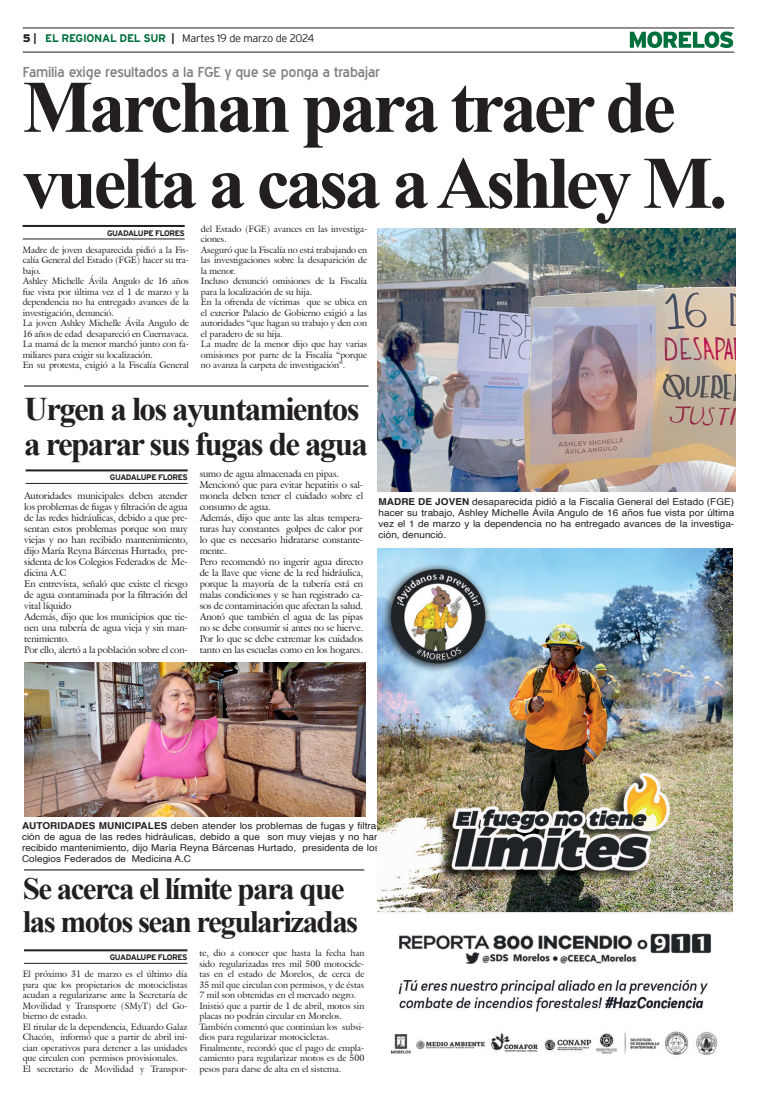
<style>
.page{position:relative;width:757px;height:1106px;background:#fff}
.page>*{position:absolute;margin:0;border:0;box-sizing:border-box;transform-origin:0 0}
.Cabeza_01{font:700 74px "Times New Roman";letter-spacing:-.05em;color:#231f20}
.Cabeza_03{font:700 33px/35px "Times New Roman";letter-spacing:-.05em;color:#231f20}
.Cabeza_03-2{font:700 31px/33px "Times New Roman";letter-spacing:-.05em;color:#231f20}
.Balazo_01{font:14px "Blue Highway";letter-spacing:-.015em;color:#808285;scale:1.05 1}
.t1{font:300 11px "Interstate";letter-spacing:-.025em;color:#231f20}
.t2{font:9.5px/11px "Galliard IT Cby BT";letter-spacing:-.01em;color:#231f20;text-align:justify}
.Pie_de_foto{font:9.5px/11px "Helvetica";letter-spacing:.005em;color:#231f20;text-align:justify;scale:1.05 1}
.t3{font:9px/10.5px "Galliard IT Cby BT";letter-spacing:-.005em;color:#231f20;text-align:justify}
.t4{font:700 8px "Interstate";letter-spacing:-.05em;color:#231f20}
.s1{font-weight:900}
.s2{font-weight:700}
.s3{font-weight:700;color:#006f3c}
</style>
<div class="page">
<hr style="left:23px;top:28px;width:711px;height:1px;background:#231f20">
<hr style="left:23px;top:52px;width:711px;height:1px;background:#231f20">
<svg style="left:630px;top:31px;width:103px;height:17px"></svg>
<hr style="left:23px;top:225px;width:162px;height:2px;background:#231f20">
<hr style="left:23px;top:238px;width:162px;height:1px;background:#231f20">
<hr style="left:26px;top:469px;width:162px;height:2px;background:#231f20">
<hr style="left:26px;top:483px;width:162px;height:1px;background:#231f20">
<hr style="left:24px;top:949px;width:163px;height:2px;background:#231f20">
<hr style="left:24px;top:963px;width:163px;height:1px;background:#231f20">
<hr style="left:24px;top:869px;width:340px;height:1px;background:#000">
<hr style="left:24px;top:385px;width:344px;height:1px;background:#000">
<img style="left:377px;top:228px;width:358px;height:263px">
<img style="left:25px;top:662px;width:340px;height:154px">
<img style="left:377px;top:548px;width:356px;height:507px">
<p class="t1" style="left:23px;top:32px;width:293px"><span class="s1">5</span> <span class="s2">|</span> <span class="s3">EL REGIONAL DEL SUR</span> <span class="s2">|</span> Martes 19 de marzo de 2024</p>
<p class="Balazo_01" style="left:23px;top:63px;width:342px">Familia exige resultados a la FGE y que se ponga a trabajar</p>
<p class="Cabeza_01" style="left:23px;top:54px;width:654px">Marchan para traer de</p>
<p class="Cabeza_01" style="left:23px;top:130px;width:706px">vuelta a casa a Ashley M.</p>
<p class="t4" style="left:107px;top:228px;width:79px">GUADALUPE FLORES</p>
<p class="t3" style="left:201px;top:223px;width:168px">del Estado (FGE) avances en las investiga&shy;ciones.</p>
<p class="t3" style="left:201px;top:244px;width:168px">Aseguró que la Fiscalía no está trabajando en las investigaciones sobre la desaparición de la menor.</p>
<p class="t3" style="left:201px;top:276px;width:168px">Incluso denunció omisiones de la Fiscalía para la localización de su hija.</p>
<p class="t3" style="left:201px;top:297px;width:168px">En la ofrenda de víctimas que se ubica en el exterior Palacio de Gobierno exigió a las autoridades “que hagan su trabajo y den con el paradero de su hija.</p>
<p class="t3" style="left:201px;top:339px;width:168px">La madre de la menor dijo que hay varias omisiones por parte de la Fiscalía “porque no avanza la carpeta de investigación”.</p>
<p class="t3" style="left:23px;top:244px;width:168px">Madre de joven desaparecida pidió a la Fis&shy;calía General del Estado (FGE) hacer su tra&shy;bajo.</p>
<p class="t3" style="left:23px;top:276px;width:168px">Ashley Michelle Ávila Angulo de 16 años fue vista por última vez el 1 de marzo y la dependencia no ha entregado avances de la investigación, denunció.</p>
<p class="t3" style="left:23px;top:318px;width:168px">La joven Ashley Michelle Ávila Angulo de<br>16 años de edad desapareció en Cuernavaca.</p>
<p class="t3" style="left:23px;top:339px;width:168px">La mamá de la menor marchó junto con fa&shy;miliares para exigir su localización.</p>
<p class="t3" style="left:23px;top:360px;width:168px">En su protesta, exigió a la Fiscalía General</p>
<p class="Cabeza_03" style="left:24px;top:390px;width:345px">Urgen a los ayuntamientos a reparar sus fugas de agua</p>
<p class="t4" style="left:110px;top:473px;width:79px">GUADALUPE FLORES</p>
<p class="t2" style="left:200px;top:468px;width:141px">sumo de agua almacenada en pipas.</p>
<p class="t2" style="left:200px;top:479px;width:165px">Mencionó que para evitar hepatitis o sal&shy;monela deben tener el cuidado sobre el consumo de agua.</p>
<p class="t2" style="left:200px;top:512px;width:165px">Además, dijo que ante las altas tempera&shy;turas hay constantes golpes de calor por lo que es necesario hidratarse constante&shy;mente.</p>
<p class="t2" style="left:200px;top:556px;width:165px">Pero recomendó no ingerir agua directo de la llave que viene de la red hidráulica, porque la mayoría de la tubería está en malas condiciones y se han registrado ca&shy;sos de contaminación que afectan la salud.</p>
<p class="t2" style="left:200px;top:611px;width:165px">Anotó que también el agua de las pipas no se debe consumir si antes no se hierve.</p>
<p class="t2" style="left:200px;top:633px;width:165px">Por lo que se debe extremar los cuidados tanto en las escuelas como en los hogares.</p>
<p class="t2" style="left:24px;top:490px;width:165px">Autoridades municipales deben atender los problemas de fugas y filtración de agua de las redes hidráulicas, debido a que pre&shy;sentan estos problemas porque son muy viejas y no han recibido mantenimiento, dijo María Reyna Bárcenas Hurtado, pre&shy;sidenta de los Colegios Federados de Me&shy;dicina A.C</p>
<p class="t2" style="left:24px;top:578px;width:165px">En entrevista, señaló que existe el riesgo de agua contaminada por la filtración del vital líquido</p>
<p class="t2" style="left:24px;top:611px;width:165px">Además, dijo que los municipios que tie&shy;nen una tubería de agua vieja y sin man&shy;tenimiento.</p>
<p class="t2" style="left:24px;top:644px;width:165px">Por ello, alertó a la población sobre el con-</p>
<p class="Pie_de_foto" style="left:378px;top:496px;width:340px"><span class="s2">MADRE DE JOVEN</span> desaparecida pidió a la Fiscalía General del Estado (FGE) hacer su trabajo, Ashley Michelle Ávila Angulo de 16 años fue vista por última vez el 1 de marzo y la dependencia no ha entregado avances de la investiga&shy;ción, denunció.</p>
<p class="Pie_de_foto" style="left:22px;top:820px;width:342px"><span class="s2">AUTORIDADES MUNICIPALES</span> deben atender los problemas de fugas y filtra&shy;ción de agua de las redes hidráulicas, debido a que son muy viejas y no han recibido mantenimiento, dijo María Reyna Bárcenas Hurtado, presidenta de los Colegios Federados de Medicina A.C</p>
<p class="Cabeza_03-2" style="left:23px;top:871px;width:337px">Se acerca el límite para que las motos sean regularizadas</p>
<p class="t4" style="left:110px;top:952px;width:79px">GUADALUPE FLORES</p>
<p class="t3" style="left:199px;top:947px;width:166px">te, dio a conocer que hasta la fecha han sido regularizadas tres mil 500 motocicle&shy;tas en el estado de Morelos, de cerca de 35 mil que circulan con permisos, y de éstas 7 mil son obtenidas en el mercado negro.</p>
<p class="t3" style="left:199px;top:1000px;width:166px">Inistió que a partir de 1 de abril, motos sin placas no podrán circular en Morelos.</p>
<p class="t3" style="left:199px;top:1021px;width:166px">También comentó que continúan los subsi&shy;dios para regularizar motocicletas.</p>
<p class="t3" style="left:199px;top:1042px;width:166px">Finalmente, recordó que el pago de empla&shy;camiento para regularizar motos es de 500 pesos para darse de alta en el sistema.</p>
<p class="t3" style="left:23px;top:968px;width:166px">El próximo 31 de marzo es el último día para que los propietarios de motociclistas acudan a regularizarse ante la Secretaría de Movilidad y Transporte (SMyT) del Go&shy;bierno de estado.</p>
<p class="t3" style="left:23px;top:1021px;width:166px">El titular de la dependencia, Eduardo Galaz Chacón, informó que a partir de abril ini&shy;cian operativos para detener a las unidades que circulen con permisos provisionales.</p>
<p class="t3" style="left:23px;top:1063px;width:166px">El secretario de Movilidad y Transpor-</p>
</div>
